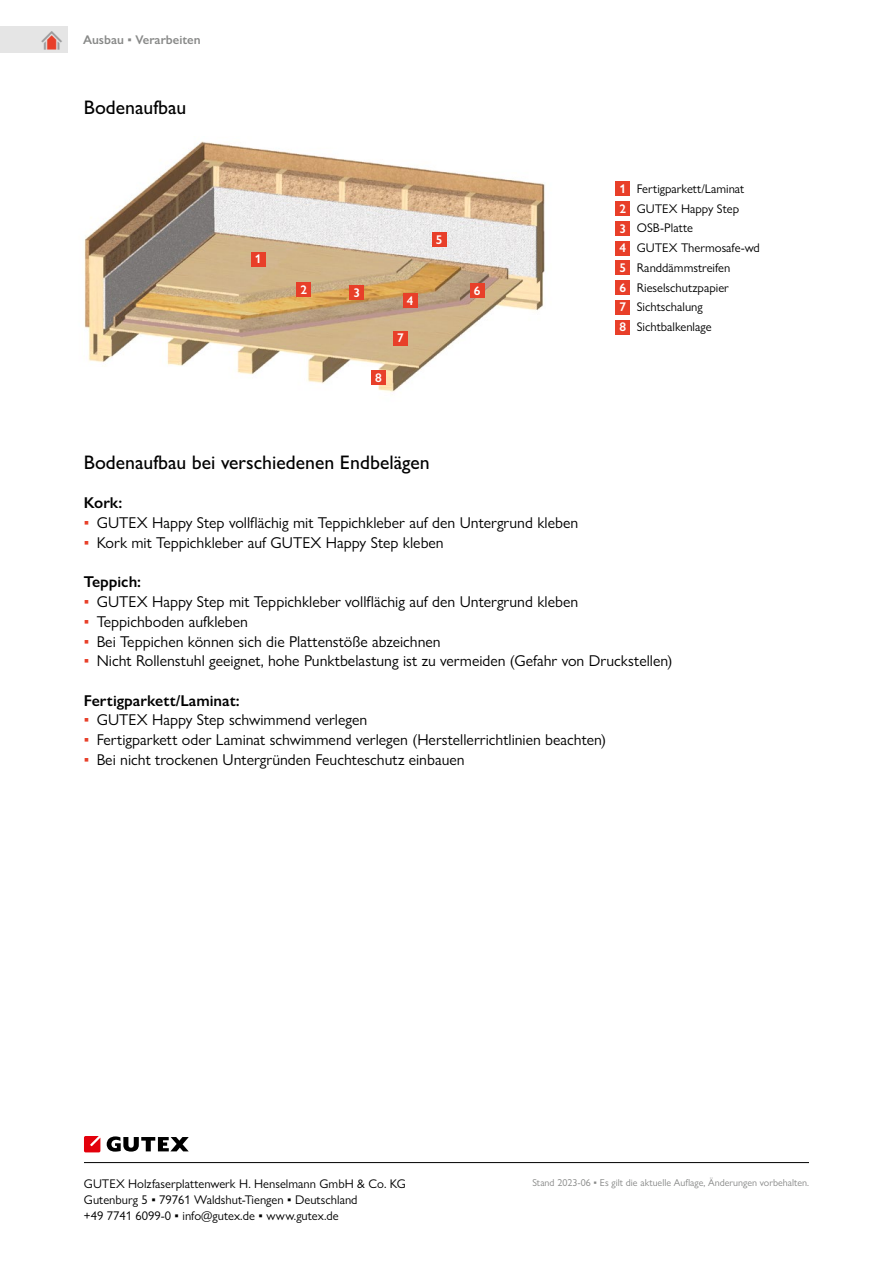
<style>
.page{position:relative;width:893px;height:1263px;background:#fff}
.page>*{position:absolute;margin:0;border:0;box-sizing:border-box;transform-origin:0 0}
._2_Titel-3{font:500 19.65px "Gill Sans Nova";color:#000}
.t1{font:15.75px "Gill Sans Nova";color:#000}
._2_Titel-4-Zwischen{font:600 15.75px "Gill Sans Nova";color:#000}
._0_Cluster{font:15.6px "Gutex Icon";color:#9c9c9d}
._5_BeschritungText{font:12.6px/15.8px "Gill Sans Nova";color:#000}
._0_Cluster-2{font:600 12.6px "Gill Sans Nova";color:#888988}
._5_BeschriftungZahl{font:600 12.6px "Gill Sans Nova";color:#fff}
.t2{font:10.05px "Gill Sans Nova";color:#888988}
.s1{color:#e83f29}
</style>
<div class="page">
<div style="left:0;top:27px;width:68px;height:26px;background:#e5e5e5"></div>
<img style="left:84px;top:141px;width:461px;height:251px">
<div style="left:615px;top:182px;width:15px;height:14px;background:#e83f29"></div>
<div style="left:615px;top:201px;width:15px;height:15px;background:#e83f29"></div>
<div style="left:615px;top:221px;width:15px;height:15px;background:#e83f29"></div>
<div style="left:615px;top:241px;width:15px;height:14px;background:#e83f29"></div>
<div style="left:615px;top:261px;width:15px;height:14px;background:#e83f29"></div>
<div style="left:615px;top:280px;width:15px;height:15px;background:#e83f29"></div>
<div style="left:615px;top:300px;width:15px;height:14px;background:#e83f29"></div>
<div style="left:615px;top:320px;width:15px;height:14px;background:#e83f29"></div>
<div style="left:251px;top:252px;width:14px;height:15px;background:#e83f29"></div>
<div style="left:297px;top:283px;width:14px;height:14px;background:#e83f29"></div>
<div style="left:350px;top:285px;width:14px;height:15px;background:#e83f29"></div>
<div style="left:403px;top:293px;width:14px;height:15px;background:#e83f29"></div>
<div style="left:432px;top:232px;width:14px;height:15px;background:#e83f29"></div>
<div style="left:470px;top:283px;width:14px;height:15px;background:#e83f29"></div>
<div style="left:393px;top:331px;width:15px;height:14px;background:#e83f29"></div>
<div style="left:371px;top:370px;width:15px;height:15px;background:#e83f29"></div>
<svg style="left:107px;top:1136px;width:82px;height:15px"></svg>
<svg style="left:84px;top:1136px;width:16px;height:16px"></svg>
<hr style="left:84px;top:1162px;width:725px;height:1px;background:#000">
<p class="_0_Cluster" style="left:41px;top:31px;width:22px">◆▲◆</p>
<p class="_0_Cluster-2" style="left:83px;top:32px;width:119px">Ausbau ▪ Verarbeiten</p>
<p class="_2_Titel-3" style="left:84px;top:95px;width:104px">Bodenaufbau</p>
<p class="_5_BeschriftungZahl" style="left:255px;top:251px;width:8px">1</p>
<p class="_5_BeschriftungZahl" style="left:300px;top:282px;width:8px">2</p>
<p class="_5_BeschriftungZahl" style="left:354px;top:285px;width:8px">3</p>
<p class="_5_BeschriftungZahl" style="left:375px;top:370px;width:8px">8</p>
<p class="_5_BeschriftungZahl" style="left:407px;top:293px;width:8px">4</p>
<p class="_5_BeschriftungZahl" style="left:397px;top:330px;width:8px">7</p>
<p class="_5_BeschriftungZahl" style="left:436px;top:232px;width:8px">5</p>
<p class="_5_BeschriftungZahl" style="left:474px;top:283px;width:8px">6</p>
<p class="_5_BeschriftungZahl" style="left:619px;top:181px;width:8px">1</p>
<p class="_5_BeschritungText" style="left:637px;top:181px;width:109px">Fertigparkett/Laminat</p>
<p class="_5_BeschriftungZahl" style="left:619px;top:201px;width:8px">2</p>
<p class="_5_BeschritungText" style="left:637px;top:200px;width:104px">GUTEX Happy Step</p>
<p class="_5_BeschriftungZahl" style="left:619px;top:221px;width:8px">3</p>
<p class="_5_BeschritungText" style="left:637px;top:220px;width:58px">OSB-Platte</p>
<p class="_5_BeschriftungZahl" style="left:619px;top:240px;width:8px">4</p>
<p class="_5_BeschritungText" style="left:637px;top:240px;width:125px">GUTEX Thermosafe-wd</p>
<p class="_5_BeschriftungZahl" style="left:619px;top:260px;width:8px">5</p>
<p class="_5_BeschritungText" style="left:637px;top:260px;width:95px">Randdämmstreifen</p>
<p class="_5_BeschriftungZahl" style="left:619px;top:280px;width:8px">6</p>
<p class="_5_BeschritungText" style="left:637px;top:279px;width:94px">Rieselschutzpapier</p>
<p class="_5_BeschriftungZahl" style="left:619px;top:299px;width:8px">7</p>
<p class="_5_BeschritungText" style="left:637px;top:299px;width:68px">Sichtschalung</p>
<p class="_5_BeschriftungZahl" style="left:619px;top:319px;width:8px">8</p>
<p class="_5_BeschritungText" style="left:637px;top:319px;width:76px">Sichtbalkenlage</p>
<p class="_2_Titel-3" style="left:84px;top:450px;width:347px">Bodenaufbau bei verschiedenen Endbelägen</p>
<p class="_2_Titel-4-Zwischen" style="left:84px;top:493px;width:40px">Kork:</p>
<p class="t1" style="left:84px;top:513px;width:496px"><span class="s1">▪</span> GUTEX Happy Step vollflächig mit Teppichkleber auf den Untergrund kleben</p>
<p class="t1" style="left:84px;top:533px;width:361px"><span class="s1">▪</span> Kork mit Teppichkleber auf GUTEX Happy Step kleben</p>
<p class="_2_Titel-4-Zwischen" style="left:84px;top:572px;width:59px">Teppich:</p>
<p class="t1" style="left:84px;top:592px;width:496px"><span class="s1">▪</span> GUTEX Happy Step mit Teppichkleber vollflächig auf den Untergrund kleben</p>
<p class="t1" style="left:84px;top:612px;width:165px"><span class="s1">▪</span> Teppichboden aufkleben</p>
<p class="t1" style="left:84px;top:631px;width:358px"><span class="s1">▪</span> Bei Teppichen können sich die Plattenstöße abzeichnen</p>
<p class="t1" style="left:84px;top:651px;width:590px"><span class="s1">▪</span> Nicht Rollenstuhl geeignet, hohe Punktbelastung ist zu vermeiden (Gefahr von Druckstellen)</p>
<p class="_2_Titel-4-Zwischen" style="left:84px;top:691px;width:157px">Fertigparkett/Laminat:</p>
<p class="t1" style="left:84px;top:710px;width:285px"><span class="s1">▪</span> GUTEX Happy Step schwimmend verlegen</p>
<p class="t1" style="left:84px;top:730px;width:524px"><span class="s1">▪</span> Fertigparkett oder Laminat schwimmend verlegen (Herstellerrichtlinien beachten)</p>
<p class="t1" style="left:84px;top:750px;width:382px"><span class="s1">▪</span> Bei nicht trockenen Untergründen Feuchteschutz einbauen</p>
<p class="_5_BeschritungText" style="left:84px;top:1176px;width:323px">GUTEX Holzfaserplattenwerk H. Henselmann GmbH &amp; Co. KG<br>Gutenburg 5 ▪ 79761 Waldshut-Tiengen ▪ Deutschland<br>+49 7741 6099-0 ▪ info@gutex.de ▪ www.gutex.de</p>
<p class="t2" style="left:532px;top:1177px;width:278px">Stand 2023-06 ▪ Es gilt die aktuelle Auflage, Änderungen vorbehalten.</p>
</div>
